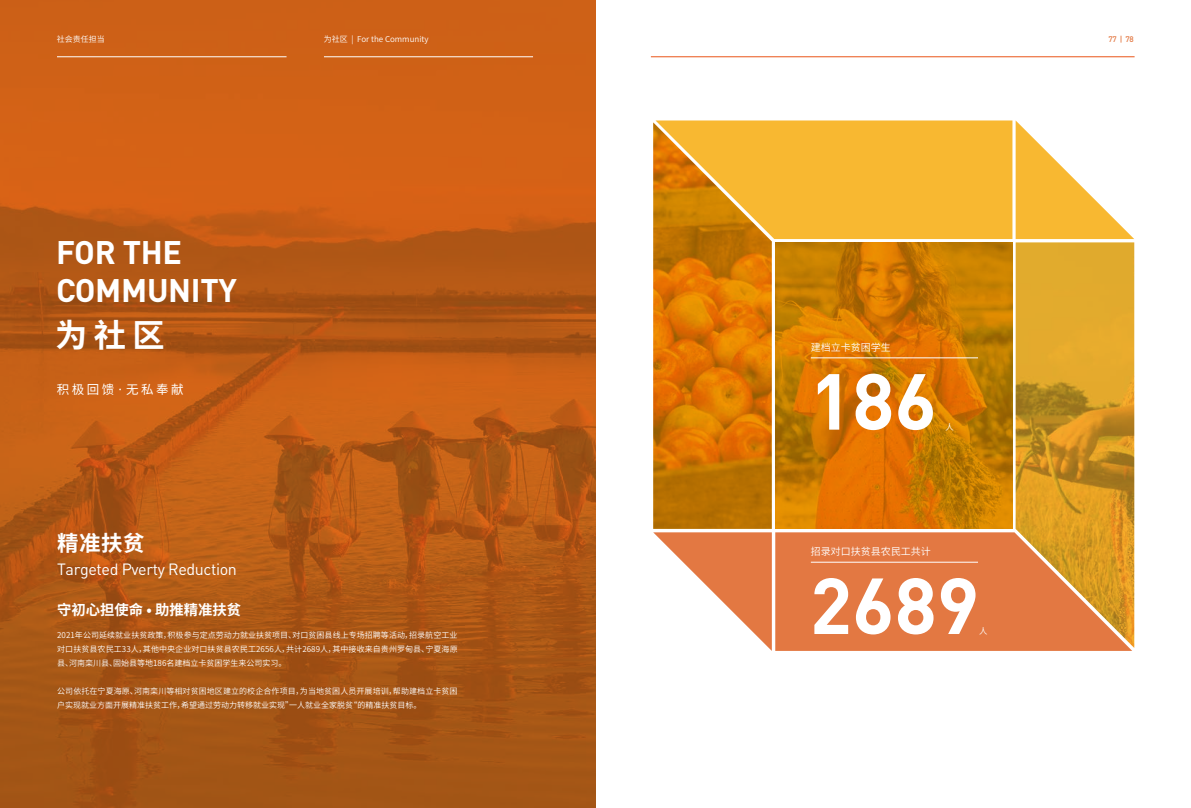
<style>
.page{position:relative;width:1191px;height:808px;background:#fff}
.page>*{position:absolute;margin:0;border:0;box-sizing:border-box;transform-origin:0 0}
.t1{font:700 78px "DIN Pro";color:#fff}
.t2{font:700 32.3px/38.7px "DIN Pro";letter-spacing:-.01em;color:#fff}
.t3{font:700 32.3px "Source Han Sans CN";color:#fff}
.t4{font:700 21.5px "Source Han Sans CN";color:#fff}
.t5{font:16.1px "DIN Pro";letter-spacing:-.025em;color:#fff}
.t6{font:700 14.3px "Source Han Sans CN";color:#fff}
.t7{font:12.5px "Source Han Sans CN";letter-spacing:.2em;color:#fff}
.t8{font:10px "Source Han Sans CN";color:#fff}
.t9{font:8.4px "Source Han Sans CN";color:#fff}
.t10{font:8px/14px "Source Han Sans CN";color:#fff;text-align:justify}
.t11{font:500 8px "DIN Pro";color:#e37842}
</style>
<div class="page">
<img style="left:0;top:0;width:595px;height:808px">
<hr style="left:57px;top:57px;width:229px;height:1px;background:#fff">
<hr style="left:324px;top:57px;width:209px;height:1px;background:#fff">
<hr style="left:651px;top:57px;width:483px;height:1px;background:#ea5619">
<img style="left:775px;top:242px;width:237px;height:287px">
<img style="left:1015px;top:242px;width:119px;height:406px">
<img style="left:653px;top:122px;width:119px;height:407px">
<svg style="left:775px;top:532px;width:357px;height:119px;background:#e17f40"></svg>
<svg style="left:655px;top:120px;width:357px;height:119px;background:#f1af2d"></svg>
<svg style="left:1015px;top:120px;width:119px;height:119px"></svg>
<svg style="left:653px;top:532px;width:119px;height:119px"></svg>
<hr style="left:811px;top:358px;width:167px;height:1px;background:#fff">
<hr style="left:811px;top:562px;width:167px;height:1px;background:#fff">
<p class="t10" style="left:57px;top:32px;width:50px">社会责任担当</p>
<p class="t10" style="left:324px;top:32px;width:106px">为社区 | For the Community</p>
<p class="t11" style="left:1108px;top:33px;width:27px">77 | 78</p>
<h2 class="t2" style="left:56px;top:231px;width:182px">FOR THE<br>COMMUNITY</h2>
<h2 class="t3" style="left:55px;top:317px;width:111px">为社区</h2>
<p class="t8" style="left:811px;top:342px;width:81px">建档立卡贫困学生</p>
<h3 class="t7" style="left:57px;top:383px;width:128px">积极回馈·无私奉献</h3>
<h1 class="t1" style="left:809px;top:348px;width:129px">186</h1>
<p class="t9" style="left:945px;top:422px;width:10px">人</p>
<h3 class="t4" style="left:57px;top:531px;width:89px">精准扶贫</h3>
<h3 class="t5" style="left:57px;top:558px;width:181px">Targeted Pverty Reduction</h3>
<h3 class="t6" style="left:57px;top:601px;width:185px">守初心担使命 • 助推精准扶贫</h3>
<p class="t10" style="left:57px;top:628px;width:402px">2021年公司延续就业扶贫政策，积极参与定点劳动力就业扶贫项目、对口贫困县线上专场招聘等活动，招录航空工业对口扶贫县农民工33人，其他中央企业对口扶贫县农民工2656人，共计2689人，其中接收来自贵州罗甸县、宁夏海原县、河南栾川县、固始县等地186名建档立卡贫困学生来公司实习。</p>
<p class="t10" style="left:57px;top:684px;width:402px">公司依托在宁夏海原、河南栾川等相对贫困地区建立的校企合作项目，为当地贫困人员开展培训，帮助建档立卡贫困户实现就业方面开展精准扶贫工作，希望通过劳动力转移就业实现”一人就业全家脱贫“的精准扶贫目标。</p>
<p class="t8" style="left:811px;top:546px;width:121px">招录对口扶贫县农民工共计</p>
<h1 class="t1" style="left:809px;top:553px;width:171px">2689</h1>
<p class="t9" style="left:979px;top:626px;width:10px">人</p>
</div>
